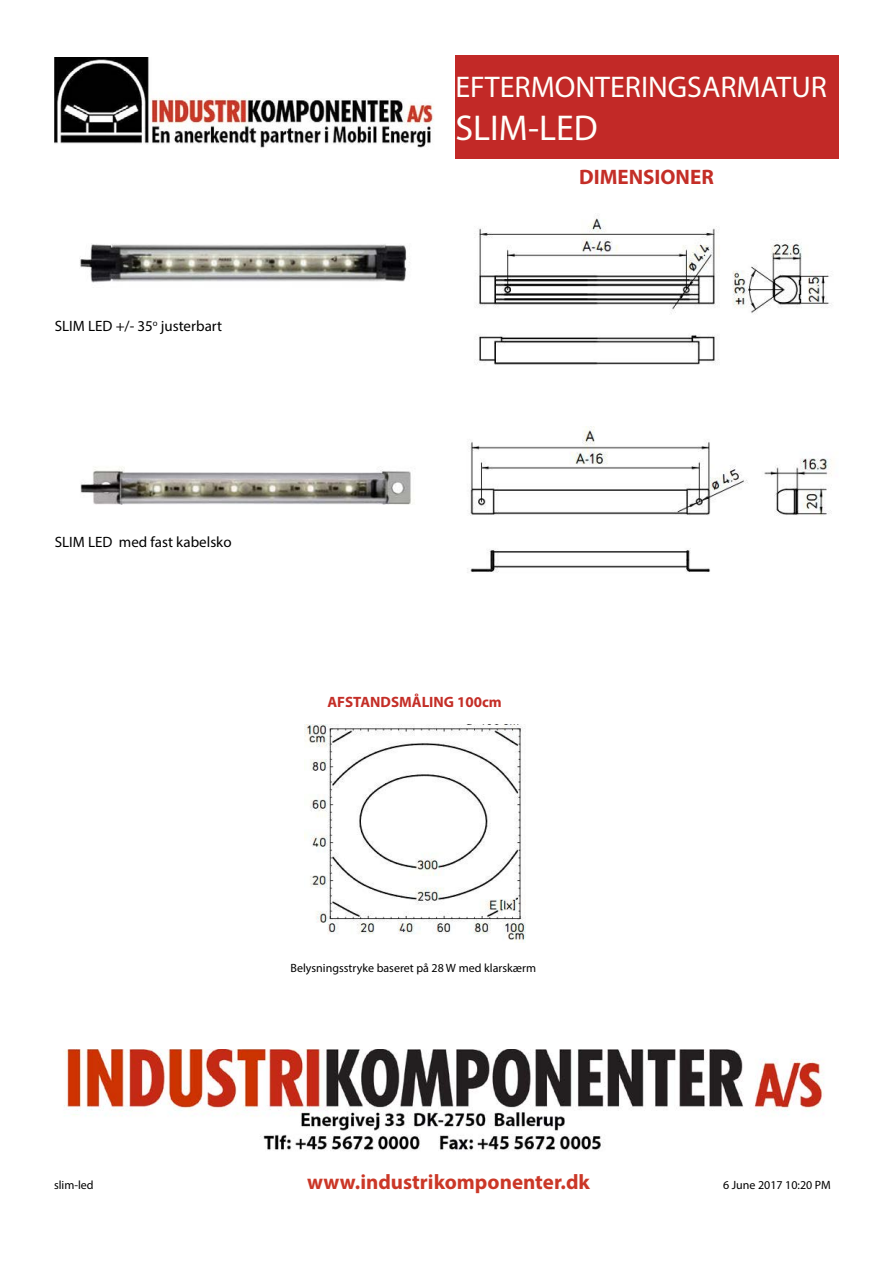
<style>
.page{position:relative;width:893px;height:1263px;background:#fff}
.page>*{position:absolute;margin:0;border:0;box-sizing:border-box;transform-origin:0 0}
.t1{font:36px "Myriad Pro";color:#fffffb}
.t2{font:30px "Myriad Pro";color:#fffffb}
.t3{font:700 21px "Myriad Pro";color:#cb3727}
.t4{font:700 21px "Myriad Pro";color:#c42e27}
.t5{font:15px "Myriad Pro";color:#000}
.t6{font:700 15px "Myriad Pro";color:#c42e27}
.t7{font:12px "Myriad Pro";color:#000}
</style>
<div class="page">
<img style="left:64px;top:1049px;width:759px;height:102px">
<img style="left:474px;top:218px;width:358px;height:147px">
<img style="left:79px;top:244px;width:331px;height:39px">
<div style="left:455px;top:56px;width:384px;height:103px;background:#c22927"></div>
<img style="left:54px;top:58px;width:380px;height:90px">
<img style="left:304px;top:724px;width:221px;height:219px">
<img style="left:80px;top:466px;width:331px;height:39px">
<img style="left:467px;top:426px;width:365px;height:147px">
<h2 class="t2" style="left:455px;top:69px;width:373px">EFTERMONTERINGSARMATUR</h2>
<h1 class="t1" style="left:455px;top:106px;width:144px">SLIM-LED</h1>
<p class="t5" style="left:55px;top:316px;width:169px">SLIM LED +/- 35<sup>o</sup> justerbart</p>
<p class="t5" style="left:55px;top:533px;width:178px">SLIM LED med fast kabelsko</p>
<h3 class="t4" style="left:579px;top:163px;width:136px">DIMENSIONER</h3>
<p class="t6" style="left:327px;top:692px;width:176px">AFSTANDSMÅLING 100cm</p>
<p class="t7" style="left:291px;top:960px;width:247px">Belysningsstryke baseret på 28 W med klarskærm</p>
<p class="t7" style="left:54px;top:1177px;width:41px">slim-led</p>
<h3 class="t3" style="left:307px;top:1169px;width:284px">www.industrikomponenter.dk</h3>
<p class="t7" style="left:723px;top:1177px;width:109px">6 June 2017 10:20 PM</p>
</div>
